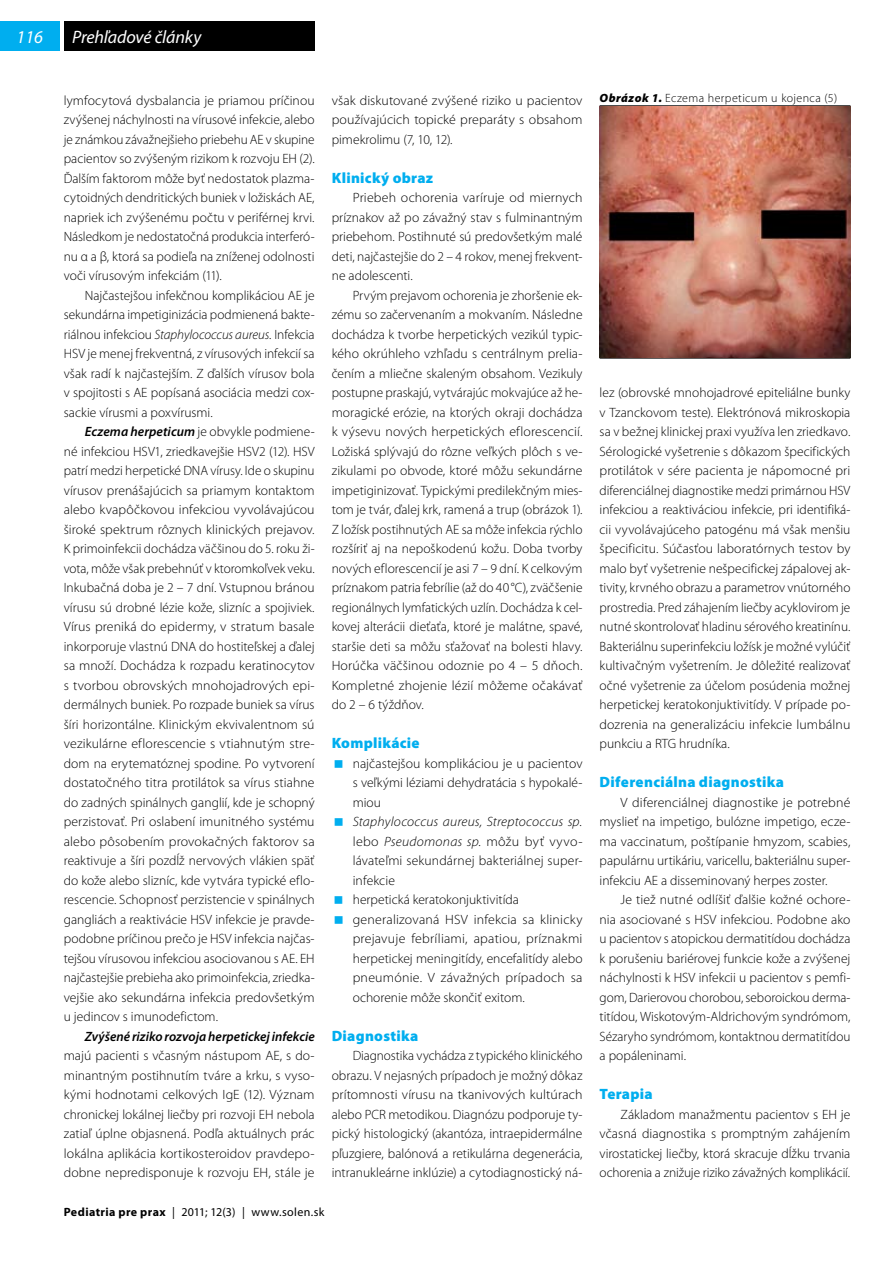
<style>
.page{position:relative;width:893px;height:1263px;background:#fff}
.page>*{position:absolute;margin:0;border:0;box-sizing:border-box;transform-origin:0 0}
.t1{font:italic 18px "Myriad Pro";letter-spacing:-.01em;color:#fff}
.t2{font:900 15px "Myriad Pro";letter-spacing:.02em;color:#00aeef}
.t3{font:300 13.5px/19.5px "Myriad Pro";letter-spacing:.005em;color:#000;text-align:justify}
.t4{font:300 13.5px/19.5px "Myriad Pro";letter-spacing:.005em;color:#000;scale:1.04 1}
.t5{font:italic 600 13.5px "Myriad Pro";color:#000}
.t6{font:12px "Myriad Pro";letter-spacing:.03em;color:#000}
.t7{font:300 12px "Myriad Pro";letter-spacing:.03em;color:#000}
.s1{font-style:italic}
.s2{font-weight:600;font-style:italic}
.s3{font-weight:700}
.s4{font-weight:900;font-style:italic}
</style>
<div class="page">
<div style="left:0;top:21px;width:60px;height:30px;background:#00aeef"></div>
<div style="left:64px;top:21px;width:251px;height:30px;background:#000"></div>
<hr style="left:600px;top:105px;width:250px;height:2px;background:#000">
<hr style="left:600px;top:358px;width:250px;height:1px;background:#000">
<img style="left:600px;top:107px;width:250px;height:251px">
<h1 class="t1" style="left:16px;top:26px;width:28px">116</h1>
<h1 class="t1" style="left:72px;top:26px;width:130px">Prehľadové články</h1>
<p class="t3" style="left:64px;top:90px;width:252px">lymfocytová dysbalancia je priamou príčinou zvýšenej náchylnosti na vírusové infekcie, alebo je známkou závažnejšieho priebehu AE v skupine pacientov so zvýšeným rizikom k rozvoju EH (2).<br>Ďalším faktorom môže byť nedostatok plazma&shy;cytoidných dendritických buniek v ložiskách AE, napriek ich zvýšenému počtu v periférnej krvi.<br>Následkom je nedostatočná produkcia interferó&shy;nu α a β, ktorá sa podieľa na zníženej odolnosti voči vírusovým infekciám (11).</p>
<p class="t3" style="left:64px;top:285px;width:252px;text-indent:21px">Najčastejšou infekčnou komplikáciou AE je sekundárna impetiginizácia podmienená bakte&shy;riálnou infekciou <span class="s1">Staphylococcus aureus.</span> Infekcia HSV je menej frekventná, z vírusových infekcií sa však radí k najčastejším. Z ďalších vírusov bola v spojitosti s AE popísaná asociácia medzi cox&shy;sackie vírusmi a poxvírusmi.</p>
<p class="t3" style="left:64px;top:422px;width:252px;text-indent:21px"><span class="s2">Eczema herpeticum</span> je obvykle podmiene&shy;né infekciou HSV1, zriedkavejšie HSV2 (12). HSV patrí medzi herpetické DNA vírusy. Ide o skupinu vírusov prenášajúcich sa priamym kontaktom alebo kvapôčkovou infekciou vyvolávajúcou široké spektrum rôznych klinických prejavov.<br>K primoinfekcii dochádza väčšinou do 5. roku ži&shy;vota, môže však prebehnúť v ktoromkoľvek veku.<br>Inkubačná doba je 2 – 7 dní. Vstupnou bránou vírusu sú drobné lézie kože, slizníc a spojiviek.<br>Vírus preniká do epidermy, v stratum basale inkorporuje vlastnú DNA do hostiteľskej a ďalej sa množí. Dochádza k rozpadu keratinocytov s tvorbou obrovských mnohojadrových epi&shy;dermálnych buniek. Po rozpade buniek sa vírus šíri horizontálne. Klinickým ekvivalentnom sú vezikulárne eflorescencie s vtiahnutým stre&shy;dom na erytematóznej spodine. Po vytvorení dostatočného titra protilátok sa vírus stiahne do zadných spinálnych ganglií, kde je schopný perzistovať. Pri oslabení imunitného systému alebo pôsobením provokačných faktorov sa reaktivuje a šíri pozdĺž nervových vlákien späť do kože alebo slizníc, kde vytvára typické eflo&shy;rescencie. Schopnosť perzistencie v spinálnych gangliách a reaktivácie HSV infekcie je pravde&shy;podobne príčinou prečo je HSV infekcia najčas&shy;tejšou vírusovou infekciou asociovanou s AE. EH najčastejšie prebieha ako primoinfekcia, zriedka&shy;vejšie ako sekundárna infekcia predovšetkým u jedincov s imunodefictom.</p>
<p class="t5" style="left:85px;top:1027px;width:231px">Zvýšené riziko rozvoja herpetickej infekcie</p>
<p class="t3" style="left:64px;top:1046px;width:252px">majú pacienti s včasným nástupom AE, s do&shy;minantným postihnutím tváre a krku, s vyso&shy;kými hodnotami celkových IgE (12). Význam chronickej lokálnej liečby pri rozvoji EH nebola zatiaľ úplne objasnená. Podľa aktuálnych prác lokálna aplikácia kortikosteroidov pravdepo&shy;dobne nepredisponuje k rozvoju EH, stále je</p>
<p class="t3" style="left:332px;top:90px;width:252px">však diskutované zvýšené riziko u pacientov používajúcich topické preparáty s obsahom pimekrolimu (7, 10, 12).</p>
<p class="t2" style="left:332px;top:167px;width:103px">Klinický obraz</p>
<p class="t3" style="left:332px;top:188px;width:252px;text-indent:21px">Priebeh ochorenia varíruje od miernych príznakov až po závažný stav s fulminantným priebehom. Postihnuté sú predovšetkým malé deti, najčastejšie do 2 – 4 rokov, menej frekvent&shy;ne adolescenti.</p>
<p class="t3" style="left:332px;top:285px;width:252px;text-indent:21px">Prvým prejavom ochorenia je zhoršenie ek&shy;zému so začervenaním a mokvaním. Následne dochádza k tvorbe herpetických vezikúl typic&shy;kého okrúhleho vzhľadu s centrálnym prelia&shy;čením a mliečne skaleným obsahom. Vezikuly postupne praskajú, vytvárajúc mokvajúce až he&shy;moragické erózie, na ktorých okraji dochádza k výsevu nových herpetických eflorescencií.<br>Ložiská splývajú do rôzne veľkých plôch s ve&shy;zikulami po obvode, ktoré môžu sekundárne impetiginizovať. Typickými predilekčným mies&shy;tom je tvár, ďalej krk, ramená a trup (obrázok 1).<br>Z ložísk postihnutých AE sa môže infekcia rýchlo rozšíriť aj na nepoškodenú kožu. Doba tvorby nových eflorescencií je asi 7 – 9 dní. K celkovým príznakom patria febrílie (až do 40°C), zväčšenie regionálnych lymfatických uzlín. Dochádza k cel&shy;kovej alterácii dieťaťa, ktoré je malátne, spavé, staršie deti sa môžu sťažovať na bolesti hlavy.<br>Horúčka väčšinou odoznie po 4 – 5 dňoch.<br>Kompletné zhojenie lézií môžeme očakávať do 2 – 6 týždňov.</p>
<p class="t2" style="left:332px;top:733px;width:89px">Komplikácie</p>
<p class="t3" style="left:353px;top:753px;width:231px">najčastejšou komplikáciou je u pacientov s veľkými léziami dehydratácia s hypokalé&shy;miou</p>
<p class="t4" style="left:353px;top:812px;width:223px"><span class="s1">Staphylococcus aureus, Streptococcus sp. </span>lebo <span class="s1">Pseudomonas sp.</span> môžu byť vyvo&shy;lávateľmi sekundárnej bakteriálnej super&shy;infekcie<br>herpetická keratokonjuktivitída generalizovaná HSV infekcia sa klinicky prejavuje febríliami, apatiou, príznakmi herpetickej meningitídy, encefalitídy alebo pneumónie. V závažných prípadoch sa ochorenie môže skončiť exitom.</p>
<p class="t2" style="left:332px;top:1025px;width:88px">Diagnostika</p>
<p class="t3" style="left:332px;top:1046px;width:252px;text-indent:21px">Diagnostika vychádza z typického klinického obrazu. V nejasných prípadoch je možný dôkaz prítomnosti vírusu na tkanivových kultúrach alebo PCR metodikou. Diagnózu podporuje ty&shy;pický histologický (akantóza, intraepidermálne pľuzgiere, balónová a retikulárna degenerácia, intranukleárne inklúzie) a cytodiagnostický ná-</p>
<p class="t6" style="left:64px;top:1205px;width:262px"><span class="s3">Pediatria pre prax</span> | 2011; 12(3) | www.solen.sk</p>
<p class="t7" style="left:600px;top:90px;width:239px"><span class="s4">Obrázok 1.</span> Eczema herpeticum u kojenca (5)</p>
<p class="t3" style="left:600px;top:383px;width:252px">lez (obrovské mnohojadrové epiteliálne bunky v Tzanckovom teste). Elektrónová mikroskopia sa v bežnej klinickej praxi využíva len zriedkavo.<br>Sérologické vyšetrenie s dôkazom špecifických protilátok v sére pacienta je nápomocné pri diferenciálnej diagnostike medzi primárnou HSV infekciou a reaktiváciou infekcie, pri identifiká&shy;cii vyvolávajúceho patogénu má však menšiu špecificitu. Súčasťou laboratórnych testov by malo byť vyšetrenie nešpecifickej zápalovej ak&shy;tivity, krvného obrazu a parametrov vnútorného prostredia. Pred záhajením liečby acyklovirom je nutné skontrolovať hladinu sérového kreatinínu.<br>Bakteriálnu superinfekciu ložísk je možné vylúčiť kultivačným vyšetrením. Je dôležité realizovať očné vyšetrenie za účelom posúdenia možnej herpetickej keratokonjuktivitídy. V prípade po&shy;dozrenia na generalizáciu infekcie lumbálnu punkciu a RTG hrudníka.</p>
<p class="t2" style="left:600px;top:772px;width:186px">Diferenciálna diagnostika</p>
<p class="t3" style="left:600px;top:792px;width:252px;text-indent:21px">V diferenciálnej diagnostike je potrebné myslieť na impetigo, bulózne impetigo, ecze&shy;ma vaccinatum, poštípanie hmyzom, scabies, papulárnu urtikáriu, varicellu, bakteriálnu super&shy;infekciu AE a disseminovaný herpes zoster.</p>
<p class="t3" style="left:600px;top:890px;width:252px;text-indent:21px">Je tiež nutné odlíšiť ďalšie kožné ochore&shy;nia asociované s HSV infekciou. Podobne ako u pacientov s atopickou dermatitídou dochádza k porušeniu bariérovej funkcie kože a zvýšenej náchylnosti k HSV infekcii u pacientov s pemfi&shy;gom, Darierovou chorobou, seboroickou derma&shy;titídou, Wiskotovým-Aldrichovým syndrómom, Sézaryho syndrómom, kontaktnou dermatitídou a popáleninami.</p>
<p class="t2" style="left:600px;top:1084px;width:55px">Terapia</p>
<p class="t3" style="left:600px;top:1104px;width:252px;text-indent:21px">Základom manažmentu pacientov s EH je včasná diagnostika s promptným zahájením virostatickej liečby, ktorá skracuje dĺžku trvania ochorenia a znižuje riziko závažných komplikácií.</p>
</div>
